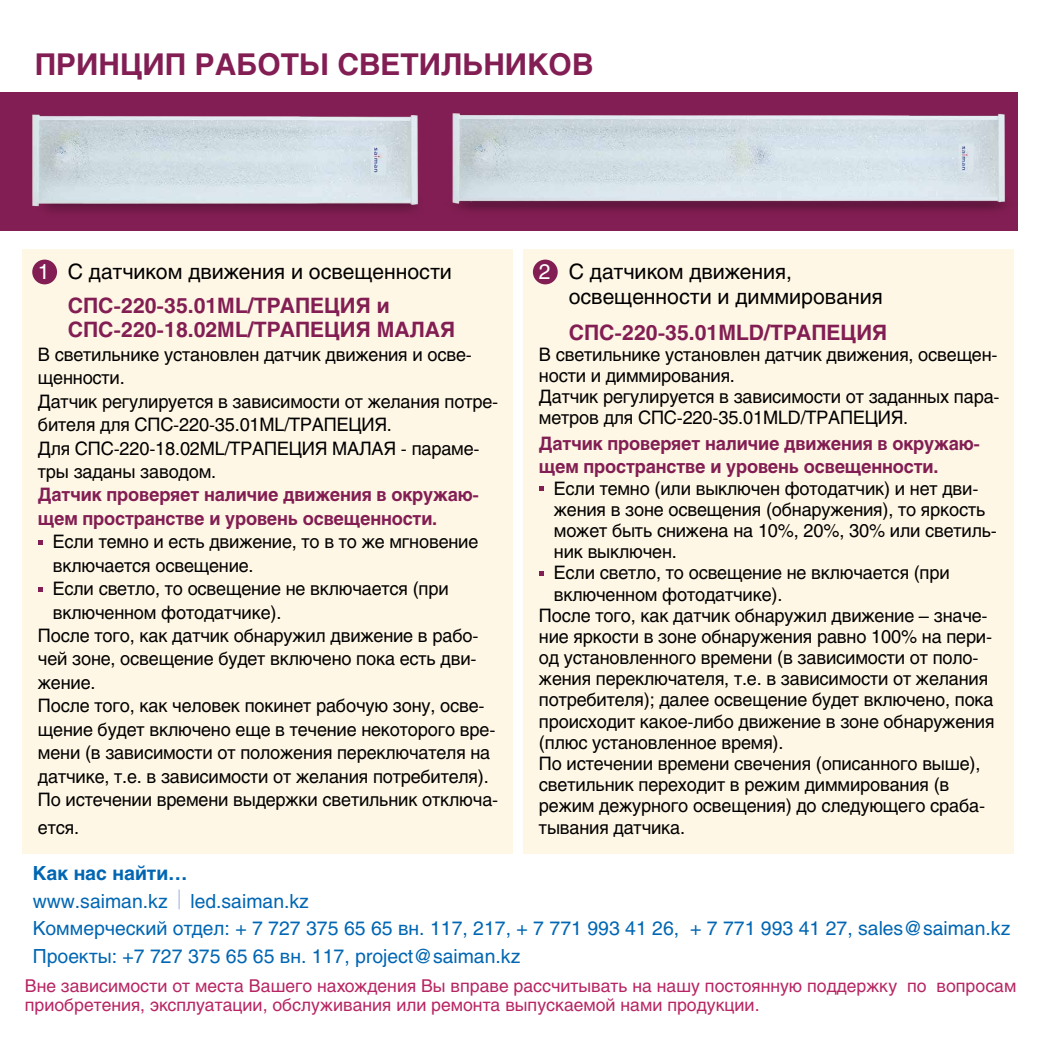
<style>
.page{position:relative;width:1042px;height:1042px;background:#fff}
.page>*{position:absolute;margin:0;border:0;box-sizing:border-box;transform-origin:0 0}
.t1{font:700 29.75px "K Helios";color:#821e53}
.t2{font:21px/34.1px "K Helios";color:#000}
.t3{font:700 21px "K Helios";color:#821e53}
.t4{font:19.25px/27.7px "K Helios";color:#0066b3}
.t5{font:700 19.25px "K Helios";color:#0066b3}
.t6{font:18.38px/23.4px "K Helios";letter-spacing:-.01em;color:#000}
.t7{font:700 18.38px/23.4px "K Helios";letter-spacing:-.01em;color:#821e53}
.t8{font:17.5px/19.2px "K Helios";color:#b72563}
.s1{color:#fff}
.s2{font-weight:700;color:#821e53}
</style>
<div class="page">
<div style="left:22px;top:249px;width:491px;height:604px;background:#fff7e5"></div>
<div style="left:523px;top:249px;width:491px;height:604px;background:#fff7e5"></div>
<div style="left:32px;top:260px;width:25px;height:24px;background:#821e53;border-radius:50%"></div>
<div style="left:533px;top:260px;width:25px;height:24px;background:#821e53;border-radius:50%"></div>
<svg style="left:38px;top:540px;width:5px;height:5px"></svg>
<svg style="left:38px;top:587px;width:5px;height:4px"></svg>
<svg style="left:539px;top:486px;width:5px;height:5px"></svg>
<svg style="left:539px;top:571px;width:5px;height:5px"></svg>
<img style="left:448px;top:92px;width:570px;height:139px">
<img style="left:12px;top:92px;width:436px;height:139px">
<hr style="left:178px;top:889px;width:2px;height:20px;background:#aec0e3">
<h1 class="t1" style="left:35px;top:47px;width:560px">ПРИНЦИП РАБОТЫ СВЕТИЛЬНИКОВ</h1>
<p class="t2" style="left:68px;top:254px;width:386px;text-indent:-30px"><span class="s1">1</span> С датчиком движения и освещенности<br><span class="s2">СПС-220-35.01ML/ТРАПЕЦИЯ и</span></p>
<p class="t3" style="left:68px;top:318px;width:389px">СПС-220-18.02ML/ТРАПЕЦИЯ МАЛАЯ</p>
<p class="t6" style="left:38px;top:342px;width:462px">В светильнике установлен датчик движения и осве&shy;щенности.<br>Датчик регулируется в зависимости от желания потре&shy;бителя для СПС-220-35.01ML/ТРАПЕЦИЯ.<br>Для СПС-220-18.02ML/ТРАПЕЦИЯ МАЛАЯ - параме&shy;тры заданы заводом.</p>
<p class="t7" style="left:38px;top:483px;width:443px">Датчик проверяет наличие движения в окружаю&shy;щем пространстве и уровень освещенности.</p>
<p class="t6" style="left:53px;top:530px;width:427px">Если темно и есть движение, то в то же мгновение</p>
<p class="t6" style="left:53px;top:553px;width:202px">включается освещение.</p>
<p class="t6" style="left:53px;top:577px;width:397px">Если светло, то освещение не включается (при</p>
<p class="t6" style="left:53px;top:600px;width:230px">включенном фотодатчике).</p>
<p class="t6" style="left:38px;top:623px;width:442px">После того, как датчик обнаружил движение в рабо-</p>
<p class="t6" style="left:38px;top:647px;width:440px">чей зоне, освещение будет включено пока есть дви-</p>
<p class="t6" style="left:38px;top:670px;width:59px">жение.</p>
<p class="t6" style="left:38px;top:694px;width:448px">После того, как человек покинет рабочую зону, осве-</p>
<p class="t6" style="left:38px;top:717px;width:459px">щение будет включено еще в течение некоторого вре-</p>
<p class="t6" style="left:38px;top:741px;width:454px">мени (в зависимости от положения переключателя на</p>
<p class="t6" style="left:38px;top:764px;width:452px">датчике, т.е. в зависимости от желания потребителя).</p>
<p class="t6" style="left:38px;top:787px;width:462px">По истечении времени выдержки светильник отключа-</p>
<p class="t6" style="left:38px;top:815px;width:43px">ется.</p>
<p class="t2" style="left:569px;top:258px;width:315px;line-height:25.4px;text-indent:-30px"><span class="s1">2</span> С датчиком движения, освещенности и диммирования</p>
<p class="t3" style="left:569px;top:320px;width:320px">СПС-220-35.01MLD/ТРАПЕЦИЯ</p>
<p class="t6" style="left:539px;top:343px;width:462px;line-height:21.2px">В светильнике установлен датчик движения, освещен&shy;ности и диммирования.<br>Датчик регулируется в зависимости от заданных пара&shy;метров для СПС-220-35.01MLD/ТРАПЕЦИЯ.</p>
<p class="t7" style="left:539px;top:432px;width:443px;line-height:22.9px">Датчик проверяет наличие движения в окружаю&shy;щем пространстве и уровень освещенности.</p>
<p class="t6" style="left:554px;top:476px;width:426px">Если темно (или выключен фотодатчик) и нет дви-</p>
<p class="t6" style="left:554px;top:497px;width:433px">жения в зоне освещения (обнаружения), то яркость</p>
<p class="t6" style="left:554px;top:518px;width:445px">может быть снижена на 10%, 20%, 30% или светиль-</p>
<p class="t6" style="left:554px;top:540px;width:125px">ник выключен.</p>
<p class="t6" style="left:554px;top:561px;width:397px">Если светло, то освещение не включается (при</p>
<p class="t6" style="left:554px;top:582px;width:230px">включенном фотодатчике).</p>
<p class="t6" style="left:539px;top:603px;width:450px">После того, как датчик обнаружил движение – значе-</p>
<p class="t6" style="left:539px;top:624px;width:455px">ние яркости в зоне обнаружения равно 100% на пери-</p>
<p class="t6" style="left:539px;top:646px;width:441px">од установленного времени (в зависимости от поло-</p>
<p class="t6" style="left:539px;top:667px;width:451px">жения переключателя, т.е. в зависимости от желания</p>
<p class="t6" style="left:539px;top:688px;width:456px">потребителя); далее освещение будет включено, пока</p>
<p class="t6" style="left:539px;top:709px;width:457px">происходит какое-либо движение в зоне обнаружения</p>
<p class="t6" style="left:539px;top:730px;width:246px">(плюс установленное время).</p>
<p class="t6" style="left:539px;top:751px;width:443px">По истечении времени свечения (описанного выше),</p>
<p class="t6" style="left:539px;top:773px;width:412px">светильник переходит в режим диммирования (в</p>
<p class="t6" style="left:539px;top:794px;width:448px">режим дежурного освещения) до следующего сраба-</p>
<p class="t6" style="left:539px;top:815px;width:148px">тывания датчика.</p>
<p class="t5" style="left:33px;top:862px;width:156px">Как нас найти…</p>
<p class="t4" style="left:33px;top:886px;width:979px">www.saiman.kz led.saiman.kz<br>Коммерческий отдел: + 7 727 375 65 65 вн. 117, 217, + 7 771 993 41 26, + 7 771 993 41 27, sales@saiman.kz<br>Проекты: +7 727 375 65 65 вн. 117, project@saiman.kz</p>
<p class="t8" style="left:25px;top:976px;width:993px">Вне зависимости от места Вашего нахождения Вы вправе рассчитывать на нашу постоянную поддержку по вопросам приобретения, эксплуатации, обслуживания или ремонта выпускаемой нами продукции.</p>
</div>
